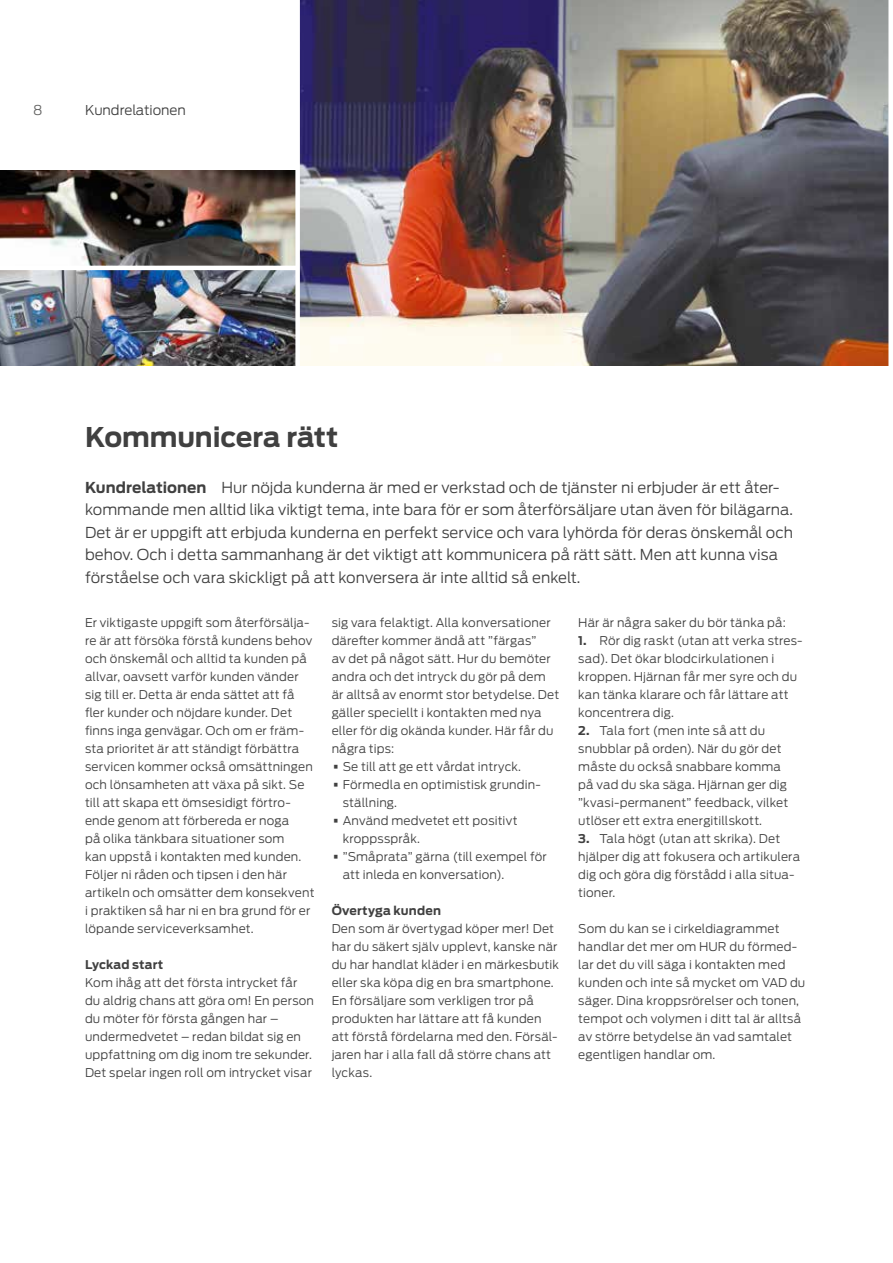
<style>
.page{position:relative;width:893px;height:1263px;background:#fff}
.page>*{position:absolute;margin:0;border:0;box-sizing:border-box;transform-origin:0 0}
.t1{font:700 27px "Ford Antenna";letter-spacing:-.005em;color:#404040}
.t2{font:300 15px/22.5px "Ford Antenna";color:#404040}
.t3{font:300 13.5px "Ford Antenna";color:#404040}
.t4{font:300 13.5px "Ford Antenna";color:#636362}
.t5{font:300 12px/18px "Ford Antenna";letter-spacing:.01em;color:#404040}
.t6{font:700 12px "Ford Antenna";letter-spacing:.015em;color:#404040}
.s1{font-weight:700}
.s2{font-size:24px}
</style>
<div class="page">
<img style="left:300px;top:0;width:588px;height:366px">
<img style="left:0;top:170px;width:295px;height:196px">
<hr style="left:0;top:266px;width:298px;height:4px;background:#fff">
<p class="t4" style="left:33px;top:99px;width:11px">8</p>
<p class="t3" style="left:85px;top:98px;width:102px">Kundrelationen</p>
<h1 class="t1" style="left:85px;top:413px;width:255px">Kommunicera rätt</h1>
<p class="t2" style="left:85px;top:474px;width:710px"><span class="s1">Kundrelationen</span> Hur nöjda kunderna är med er verkstad och de tjänster ni erbjuder är ett åter&shy;kommande men alltid lika viktigt tema, inte bara för er som återförsäljare utan även för bilägarna.<br>Det är er uppgift att erbjuda kunderna en perfekt service och vara lyhörda för deras önskemål och behov. Och i detta sammanhang är det viktigt att kommunicera på rätt sätt. Men att kunna visa förståelse och vara skickligt på att konversera är inte alltid så enkelt.</p>
<p class="t5" style="left:85px;top:612px;width:231px">Er viktigaste uppgift som återförsälja&shy;re är att försöka förstå kundens behov och önskemål och alltid ta kunden på allvar, oavsett varför kunden vänder sig till er. Detta är enda sättet att få fler kunder och nöjdare kunder. Det finns inga genvägar. Och om er främ&shy;sta prioritet är att ständigt förbättra servicen kommer också omsättningen och lönsamheten att växa på sikt. Se till att skapa ett ömsesidigt förtro&shy;ende genom att förbereda er noga<br>på olika tänkbara situationer som<br>kan uppstå i kontakten med kunden.<br>Följer ni råden och tipsen i den här artikeln och omsätter dem konsekvent i praktiken så har ni en bra grund för er löpande serviceverksamhet.</p>
<p class="t6" style="left:85px;top:954px;width:80px">Lyckad start</p>
<p class="t5" style="left:85px;top:972px;width:230px">Kom ihåg att det första intrycket får du aldrig chans att göra om! En person du möter för första gången har – undermedvetet – redan bildat sig en uppfattning om dig inom tre sekunder.<br>Det spelar ingen roll om intrycket visar</p>
<p class="t5" style="left:578px;top:612px;width:209px">Här är några saker du bör tänka på:</p>
<p class="t5" style="left:578px;top:630px;width:226px"><span class="s1">1.</span> Rör dig raskt (utan att verka stres&shy;sad). Det ökar blodcirkulationen i kroppen. Hjärnan får mer syre och du kan tänka klarare och får lättare att koncentrera dig.</p>
<p class="t5" style="left:578px;top:720px;width:211px"><span class="s1">2.</span> Tala fort (men inte så att du snubblar på orden). När du gör det måste du också snabbare komma på vad du ska säga. Hjärnan ger dig ”kvasi-permanent” feedback, vilket utlöser ett extra energitillskott.</p>
<p class="t5" style="left:578px;top:828px;width:223px"><span class="s1">3.</span> Tala högt (utan att skrika). Det hjälper dig att fokusera och artikulera dig och göra dig förstådd i alla situa&shy;tioner.</p>
<p class="t5" style="left:578px;top:918px;width:229px">Som du kan se i cirkeldiagrammet handlar det mer om HUR du förmed&shy;lar det du vill säga i kontakten med kunden och inte så mycket om VAD du säger. Dina kroppsrörelser och tonen, tempot och volymen i ditt tal är alltså av större betydelse än vad samtalet egentligen handlar om.</p>
<p class="t5" style="left:332px;top:612px;width:229px">sig vara felaktigt. Alla konversationer därefter kommer ändå att ”färgas”<br>av det på något sätt. Hur du bemöter andra och det intryck du gör på dem är alltså av enormt stor betydelse. Det gäller speciellt i kontakten med nya eller för dig okända kunder. Här får du några tips:</p>
<p class="t5" style="left:332px;top:756px;width:191px"><span class="s2">•</span> Se till att ge ett vårdat intryck.</p>
<p class="t5" style="left:343px;top:774px;width:200px;text-indent:-11px"><span class="s2">•</span> Förmedla en optimistisk grundin&shy;ställning.</p>
<p class="t5" style="left:343px;top:810px;width:176px;text-indent:-11px"><span class="s2">•</span> Använd medvetet ett positivt kroppsspråk.</p>
<p class="t5" style="left:343px;top:846px;width:206px;text-indent:-11px"><span class="s2">•</span> ”Småprata” gärna (till exempel för att inleda en konversation).</p>
<p class="t6" style="left:332px;top:900px;width:111px">Övertyga kunden</p>
<p class="t5" style="left:332px;top:918px;width:229px">Den som är övertygad köper mer! Det har du säkert själv upplevt, kanske när du har handlat kläder i en märkesbutik eller ska köpa dig en bra smartphone.<br>En försäljare som verkligen tror på produkten har lättare att få kunden att förstå fördelarna med den. Försäl&shy;jaren har i alla fall då större chans att lyckas.</p>
</div>
